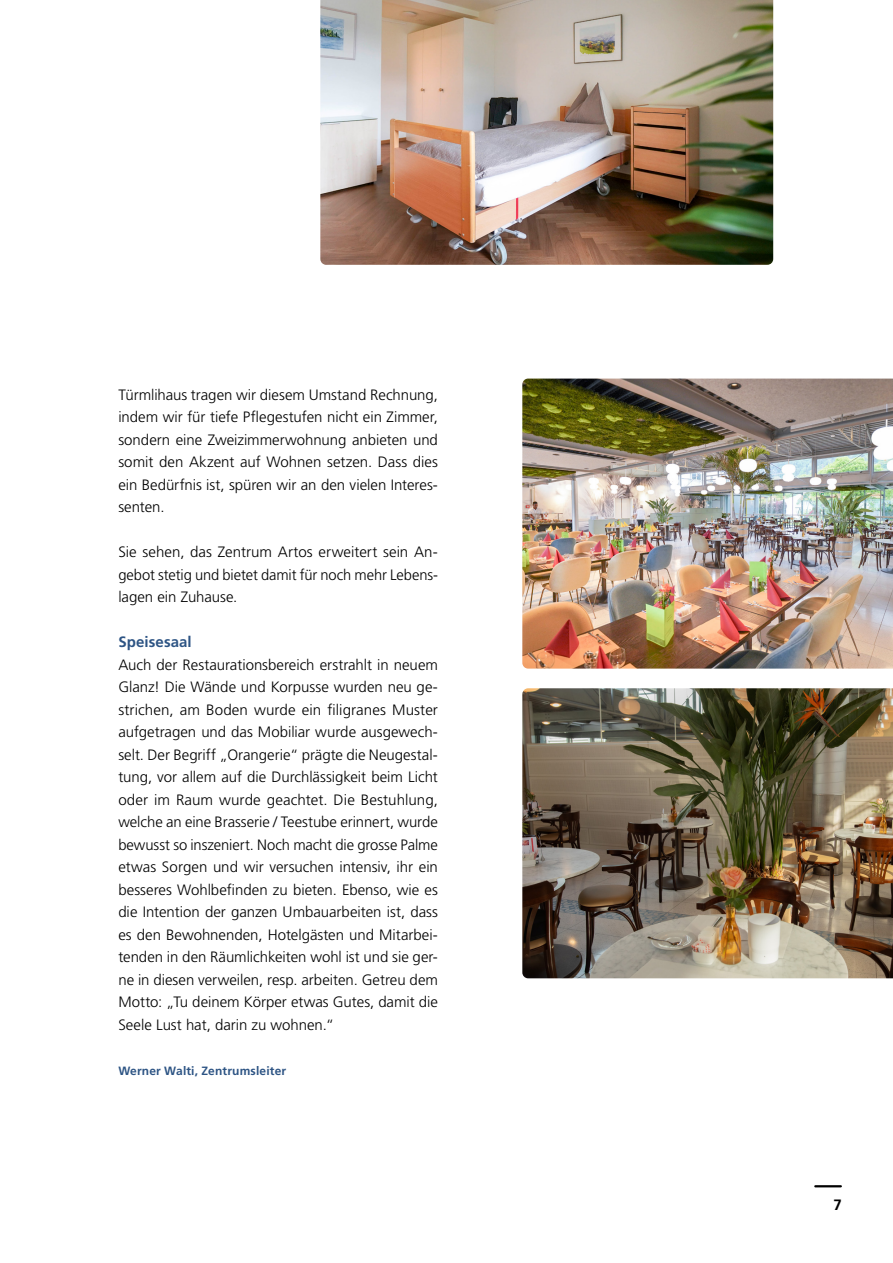
<style>
.page{position:relative;width:893px;height:1263px;background:#fff}
.page>*{position:absolute;margin:0;border:0;box-sizing:border-box;transform-origin:0 0}
.Body{font:300 15px/22.5px "Frutiger LT Pro";letter-spacing:-.005em;color:#000;text-align:justify}
.t1{font:700 15px "Frutiger LT Pro";letter-spacing:.005em;color:#2d5484}
.t2{font:700 15px "Frutiger LT Pro";color:#000}
.Autoren{font:700 12px "Frutiger LT Pro";letter-spacing:.015em;color:#2d5484}
</style>
<div class="page">
<img style="left:522px;top:379px;width:371px;height:290px">
<img style="left:320px;top:0;width:453px;height:265px">
<img style="left:522px;top:688px;width:371px;height:290px">
<hr style="left:815px;top:1185px;width:26px;height:2px;background:#000">
<p class="Body" style="left:118px;top:383px;width:321px">Türmlihaus tragen wir diesem Umstand Rechnung, indem wir für tiefe Pflegestufen nicht ein Zimmer, sondern eine Zweizimmerwohnung anbieten und somit den Akzent auf Wohnen setzen. Dass dies ein Bedürfnis ist, spüren wir an den vielen Interes&shy;senten.</p>
<p class="Body" style="left:118px;top:541px;width:321px">Sie sehen, das Zentrum Artos erweitert sein An&shy;gebot stetig und bietet damit für noch mehr Lebens&shy;lagen ein Zuhause.</p>
<h4 class="t1" style="left:118px;top:633px;width:75px">Speisesaal</h4>
<p class="Body" style="left:118px;top:653px;width:321px">Auch der Restaurationsbereich erstrahlt in neuem Glanz! Die Wände und Korpusse wurden neu ge&shy;strichen, am Boden wurde ein filigranes Muster aufgetragen und das Mobiliar wurde ausgewech&shy;selt. Der Begriff „Orangerie“ prägte die Neugestal&shy;tung, vor allem auf die Durchlässigkeit beim Licht oder im Raum wurde geachtet. Die Bestuhlung, welche an eine Brasserie / Teestube erinnert, wurde bewusst so inszeniert. Noch macht die grosse Palme etwas Sorgen und wir versuchen intensiv, ihr ein besseres Wohlbefinden zu bieten. Ebenso, wie es die Intention der ganzen Umbauarbeiten ist, dass es den Bewohnenden, Hotelgästen und Mitarbei&shy;tenden in den Räumlichkeiten wohl ist und sie ger&shy;ne in diesen verweilen, resp. arbeiten. Getreu dem Motto: „Tu deinem Körper etwas Gutes, damit die Seele Lust hat, darin zu wohnen.“</p>
<p class="Autoren" style="left:118px;top:1064px;width:169px">Werner Walti, Zentrumsleiter</p>
<p class="t2" style="left:834px;top:1196px;width:10px">7</p>
</div>
